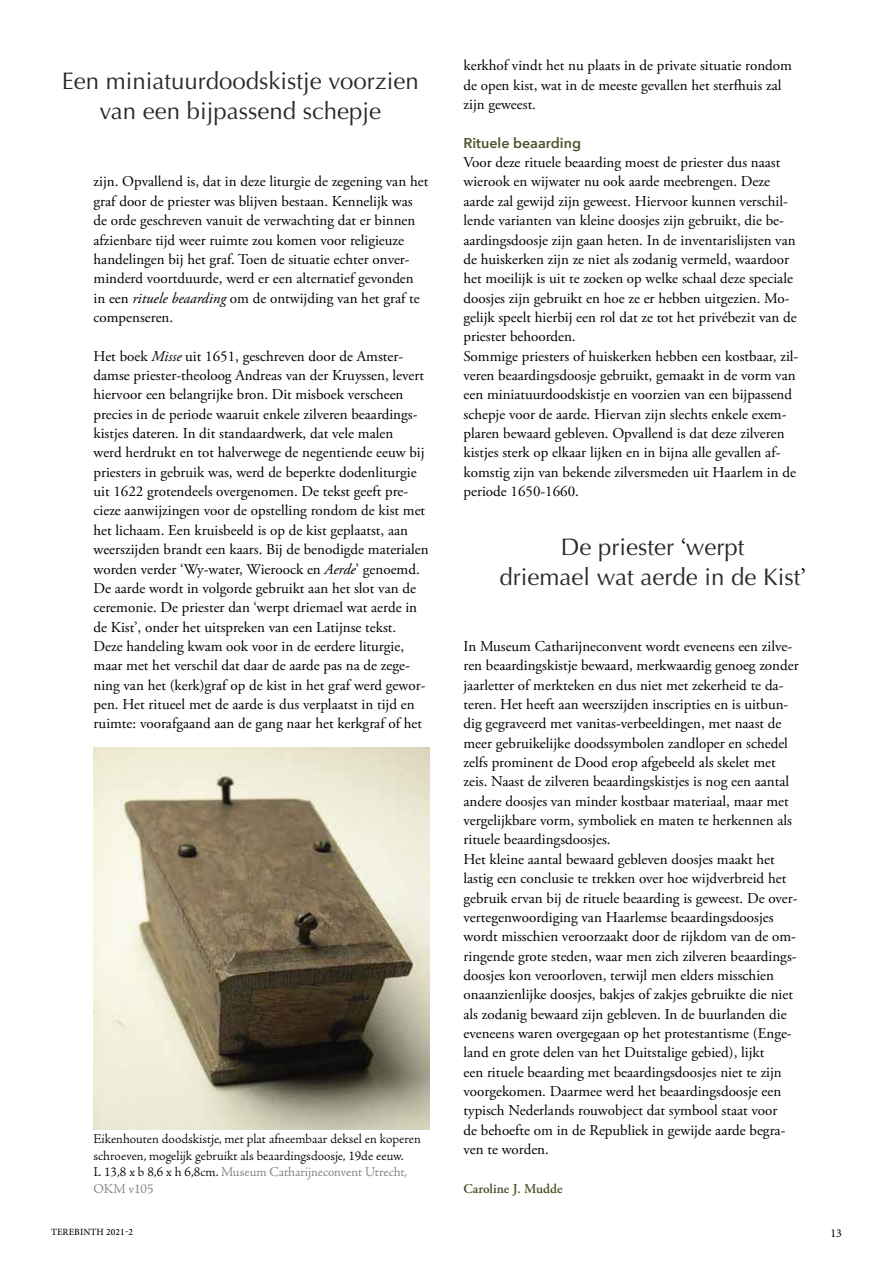
<style>
.page{position:relative;width:893px;height:1263px;background:#fff}
.page>*{position:absolute;margin:0;border:0;box-sizing:border-box;transform-origin:0 0}
.t1{font:24px/30px "Optima";color:#292929;text-align:center}
.t2{font:15px/19.4px "Adobe Garamond Pro";color:#000}
.t3{font:600 14.25px "Avenir Next";color:#4f532b}
.t4{font:300 13.5px/16.5px "Adobe Jenson Pro";color:#000}
.t5{font:600 13.5px "Adobe Garamond Pro";color:#4f532b}
.t6{font:12px "Minion Pro";color:#000}
.t7{font:500 9.6px "Minion Pro";letter-spacing:.01em;color:#000}
.s1{font-style:italic}
.s2{color:#7c7c7c}
.s3{font-family:"Adobe Garamond Pro";color:#000}
</style>
<div class="page">
<img style="left:94px;top:748px;width:335px;height:382px">
<h1 class="t1" style="left:62px;top:67px;width:359px">Een miniatuurdoodskistje voorzien van een bijpassend schepje</h1>
<p class="t2" style="left:94px;top:173px;width:336px">zijn. Opvallend is, dat in deze liturgie de zegening van het graf door de priester was blijven bestaan. Kennelijk was de orde geschreven vanuit de verwachting dat er binnen afzienbare tijd weer ruimte zou komen voor religieuze handelingen bij het graf. Toen de situatie echter onver&shy;minderd voortduurde, werd er een alternatief gevonden in een <span class="s1">rituele beaarding</span> om de ontwijding van het graf te compenseren.</p>
<p class="t2" style="left:94px;top:347px;width:337px">Het boek <span class="s1">Misse</span> uit 1651, geschreven door de Amster&shy;damse priester-theoloog Andreas van der Kruyssen, levert hiervoor een belangrijke bron. Dit misboek verscheen precies in de periode waaruit enkele zilveren beaardings&shy;kistjes dateren. In dit standaardwerk, dat vele malen<br>werd herdrukt en tot halverwege de negentiende eeuw bij priesters in gebruik was, werd de beperkte dodenliturgie uit 1622 grotendeels overgenomen. De tekst geeft pre&shy;cieze aanwijzingen voor de opstelling rondom de kist met het lichaam. Een kruisbeeld is op de kist geplaatst, aan weerszijden brandt een kaars. Bij de benodigde materialen worden verder ‘Wy-water, Wieroock en <span class="s1">Aerde</span>’ genoemd.<br>De aarde wordt in volgorde gebruikt aan het slot van de ceremonie. De priester dan ‘werpt driemael wat aerde in de Kist’, onder het uitspreken van een Latijnse tekst.<br>Deze handeling kwam ook voor in de eerdere liturgie, maar met het verschil dat daar de aarde pas na de zege&shy;ning van het (kerk)graf op de kist in het graf werd gewor&shy;pen. Het ritueel met de aarde is dus verplaatst in tijd en ruimte: voorafgaand aan de gang naar het kerkgraf of het</p>
<p class="t4" style="left:94px;top:1131px;width:329px">Eikenhouten doodskistje, met plat afneembaar deksel en koperen schroeven, mogelijk gebruikt als beaardingsdoosje, 19de eeuw.<br>L 13,8 x b 8,6 x h 6,8cm. <span class="s2">Museum Catharijneconvent Utrecht, OKM v105</span></p>
<p class="t7" style="left:51px;top:1225px;width:83px">TEREBINTH 2021-2</p>
<p class="t2" style="left:463px;top:56px;width:330px">kerkhof vindt het nu plaats in de private situatie rondom de open kist, wat in de meeste gevallen het sterfhuis zal zijn geweest.</p>
<p class="t3" style="left:463px;top:131px;width:119px">Rituele beaarding</p>
<p class="t2" style="left:463px;top:153px;width:336px">Voor deze rituele beaarding moest de priester dus naast wierook en wijwater nu ook aarde meebrengen. Deze aarde zal gewijd zijn geweest. Hiervoor kunnen verschil&shy;lende varianten van kleine doosjes zijn gebruikt, die be&shy;aardingsdoosje zijn gaan heten. In de inventarislijsten van de huiskerken zijn ze niet als zodanig vermeld, waardoor het moeilijk is uit te zoeken op welke schaal deze speciale doosjes zijn gebruikt en hoe ze er hebben uitgezien. Mo&shy;gelijk speelt hierbij een rol dat ze tot het privébezit van de priester behoorden.<br>Sommige priesters of huiskerken hebben een kostbaar, zil&shy;veren beaardingsdoosje gebruikt, gemaakt in de vorm van een miniatuurdoodskistje en voorzien van een bijpassend schepje voor de aarde. Hiervan zijn slechts enkele exem&shy;plaren bewaard gebleven. Opvallend is dat deze zilveren kistjes sterk op elkaar lijken en in bijna alle gevallen af&shy;komstig zijn van bekende zilversmeden uit Haarlem in de periode 1650-1660.</p>
<h1 class="t1" style="left:499px;top:532px;width:308px">De priester <span class="s3">‘</span>werpt<br>driemael wat aerde in de Kist<span class="s3">’</span></h1>
<p class="t2" style="left:463px;top:637px;width:337px">In Museum Catharijneconvent wordt eveneens een zilve&shy;ren beaardingskistje bewaard, merkwaardig genoeg zonder jaarletter of merkteken en dus niet met zekerheid te da&shy;teren. Het heeft aan weerszijden inscripties en is uitbun&shy;dig gegraveerd met vanitas-verbeeldingen, met naast de meer gebruikelijke doodssymbolen zandloper en schedel zelfs prominent de Dood erop afgebeeld als skelet met zeis. Naast de zilveren beaardingskistjes is nog een aantal andere doosjes van minder kostbaar materiaal, maar met vergelijkbare vorm, symboliek en maten te herkennen als rituele beaardingsdoosjes.<br>Het kleine aantal bewaard gebleven doosjes maakt het lastig een conclusie te trekken over hoe wijdverbreid het gebruik ervan bij de rituele beaarding is geweest. De over&shy;vertegenwoordiging van Haarlemse beaardingsdoosjes wordt misschien veroorzaakt door de rijkdom van de om&shy;ringende grote steden, waar men zich zilveren beaardings&shy;doosjes kon veroorloven, terwijl men elders misschien onaanzienlijke doosjes, bakjes of zakjes gebruikte die niet als zodanig bewaard zijn gebleven. In de buurlanden die eveneens waren overgegaan op het protestantisme (Enge&shy;land en grote delen van het Duitstalige gebied), lijkt<br>een rituele beaarding met beaardingsdoosjes niet te zijn voorgekomen. Daarmee werd het beaardingsdoosje een typisch Nederlands rouwobject dat symbool staat voor<br>de behoefte om in de Republiek in gewijde aarde begra&shy;ven te worden.</p>
<p class="t5" style="left:463px;top:1181px;width:101px">Caroline J. Mudde</p>
<p class="t6" style="left:830px;top:1225px;width:13px">13</p>
</div>
